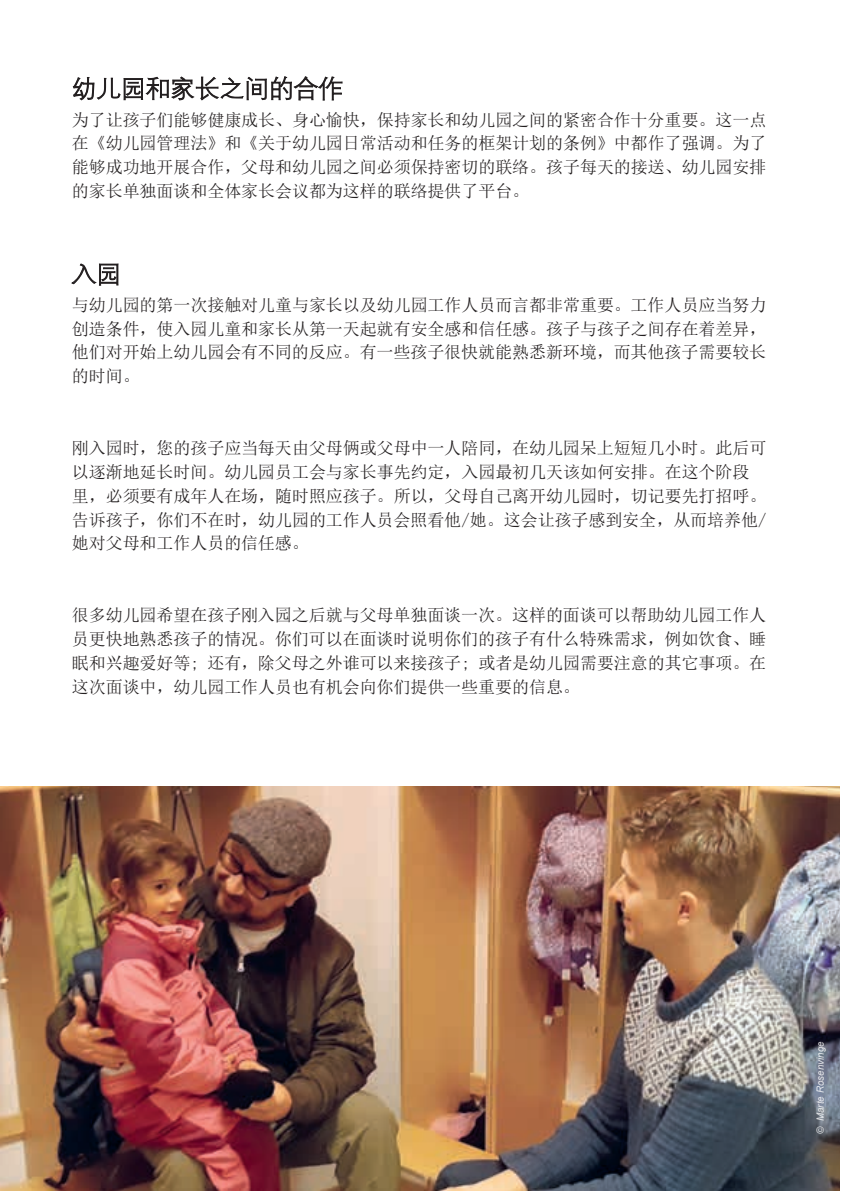
<style>
.page{position:relative;width:842px;height:1191px;background:#fff}
.page>*{position:absolute;margin:0;border:0;box-sizing:border-box;transform-origin:0 0}
.t1{font:300 24.6px "Deng Xian";letter-spacing:.005em;color:#231f20}
.t2{font:17px/23.8px "Sim Sun";color:#231f20;text-align:justify}
.t3{font:italic 10px "Arial";letter-spacing:.01em;color:#fff}
</style>
<div class="page">
<img style="left:0;top:787px;width:839px;height:404px">
<h1 class="t1" style="left:72px;top:73px;width:273px">幼儿园和家长之间的合作</h1>
<p class="t2" style="left:72px;top:108px;width:696px">为了让孩子们能够健康成长、身心愉快，保持家长和幼儿园之间的紧密合作十分重要。这一点在《幼儿园管理法》和《关于幼儿园日常活动和任务的框架计划的条例》中都作了强调。为了能够成功地开展合作，父母和幼儿园之间必须保持密切的联络。孩子每天的接送、幼儿园安排的家长单独面谈和全体家长会议都为这样的联络提供了平台。</p>
<h1 class="t1" style="left:72px;top:259px;width:51px">入园</h1>
<p class="t2" style="left:72px;top:293px;width:696px">与幼儿园的第一次接触对儿童与家长以及幼儿园工作人员而言都非常重要。工作人员应当努力创造条件，使入园儿童和家长从第一天起就有安全感和信任感。孩子与孩子之间存在着差异，他们对开始上幼儿园会有不同的反应。有一些孩子很快就能熟悉新环境，而其他孩子需要较长的时间。</p>
<p class="t2" style="left:72px;top:436px;width:696px;text-align:left">刚入园时，您的孩子应当每天由父母俩或父母中一人陪同，在幼儿园呆上短短几小时。此后可以逐渐地延长时间。幼儿园员工会与家长事先约定，入园最初几天该如何安排。在这个阶段里，必须要有成年人在场，随时照应孩子。所以，父母自己离开幼儿园时，切记要先打招呼。告诉孩子，你们不在时，幼儿园的工作人员会照看他/她。这会让孩子感到安全，从而培养他/她对父母和工作人员的信任感。</p>
<p class="t2" style="left:72px;top:603px;width:696px">很多幼儿园希望在孩子刚入园之后就与父母单独面谈一次。这样的面谈可以帮助幼儿园工作人员更快地熟悉孩子的情况。你们可以在面谈时说明你们的孩子有什么特殊需求，例如饮食、睡眠和兴趣爱好等; 还有，除父母之外谁可以来接孩子; 或者是幼儿园需要注意的其它事项。在这次面谈中，幼儿园工作人员也有机会向你们提供一些重要的信息。</p>
<p class="t3" style="left:814px;top:1134px;width:94px;rotate:-90deg">© Marte Rosenvinge</p>
</div>
